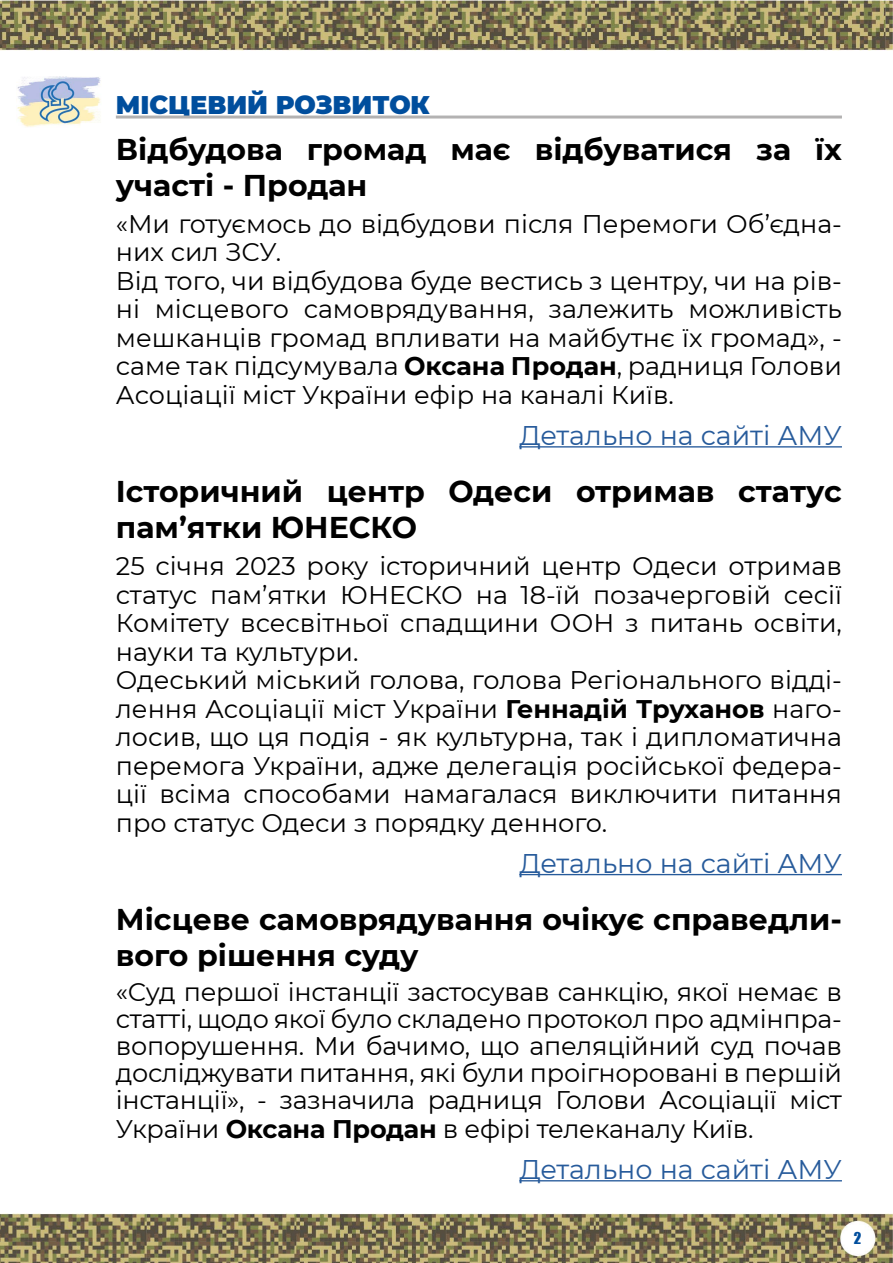
<style>
.page{position:relative;width:893px;height:1263px;background:#fff}
.page>*{position:absolute;margin:0;border:0;box-sizing:border-box;transform-origin:0 0}
.t1{font:700 30px/36px "Montserrat";color:#000}
.t2{font:27px "Montserrat";color:#275b9b}
.t3{font:25.5px/28.5px "Montserrat";color:#000}
.t4{font:900 25.5px "Montserrat";color:#004e9d}
.t5{font:15px "Impact";color:#004e9d}
.s1{font-weight:700}
</style>
<div class="page">
<img style="left:0;top:0;width:893px;height:50px">
<img style="left:0;top:1213px;width:893px;height:50px">
<img style="left:17px;top:77px;width:84px;height:50px">
<hr style="left:116px;top:116px;width:726px;height:3px;background:#b3b2b2">
<hr style="left:519px;top:446px;width:323px;height:1px;background:#275b9b">
<hr style="left:519px;top:874px;width:323px;height:1px;background:#275b9b">
<hr style="left:519px;top:1180px;width:323px;height:1px;background:#275b9b">
<p class="t4" style="left:116px;top:85px;width:316px">МІСЦЕВИЙ РОЗВИТОК</p>
<p class="t1" style="left:116px;top:130px;width:728px">Відбудова громад має відбуватися за їх участі - Продан</p>
<p class="t3" style="left:116px;top:209px;width:728px">«Ми готуємось до відбудови після Перемоги Об’єдна&shy;них сил ЗСУ.<br>Від того, чи відбудова буде вестись з центру, чи на рів&shy;ні місцевого самоврядування, залежить можливість мешканців громад впливати на майбутнє їх громад», - саме так підсумувала <span class="s1">Оксана Продан</span>, радниця Голови Асоціації міст України ефір на каналі Київ.</p>
<p class="t2" style="left:519px;top:417px;width:324px">Детально на сайті АМУ</p>
<p class="t1" style="left:116px;top:472px;width:728px">Історичний центр Одеси отримав статус пам’ятки ЮНЕСКО</p>
<p class="t3" style="left:116px;top:551px;width:728px">25 січня 2023 року історичний центр Одеси отримав статус пам’ятки ЮНЕСКО на 18-їй позачерговій сесії Комітету всесвітньої спадщини ООН з питань освіти, науки та культури.<br>Одеський міський голова, голова Регіонального відді&shy;лення Асоціації міст України <span class="s1">Геннадій Труханов</span> наго&shy;лосив, що ця подія - як культурна, так і дипломатична перемога України, адже делегація російської федера&shy;ції всіма способами намагалася виключити питання про статус Одеси з порядку денного.</p>
<p class="t2" style="left:519px;top:844px;width:324px">Детально на сайті АМУ</p>
<p class="t1" style="left:116px;top:900px;width:728px">Місцеве самоврядування очікує справедли&shy;вого рішення суду</p>
<p class="t3" style="left:116px;top:978px;width:728px;line-height:27.3px;text-align:justify">«Суд першої інстанції застосував санкцію, якої немає в статті, щодо якої було складено протокол про адмінпра&shy;вопорушення. Ми бачимо, що апеляційний суд почав досліджувати питання, які були проігноровані в першій інстанції», - зазначила радниця Голови Асоціації міст України <span class="s1">Оксана Продан</span> в ефірі телеканалу Київ.</p>
<p class="t2" style="left:519px;top:1150px;width:324px">Детально на сайті АМУ</p>
<p class="t5" style="left:854px;top:1226px;width:9px">2</p>
</div>
